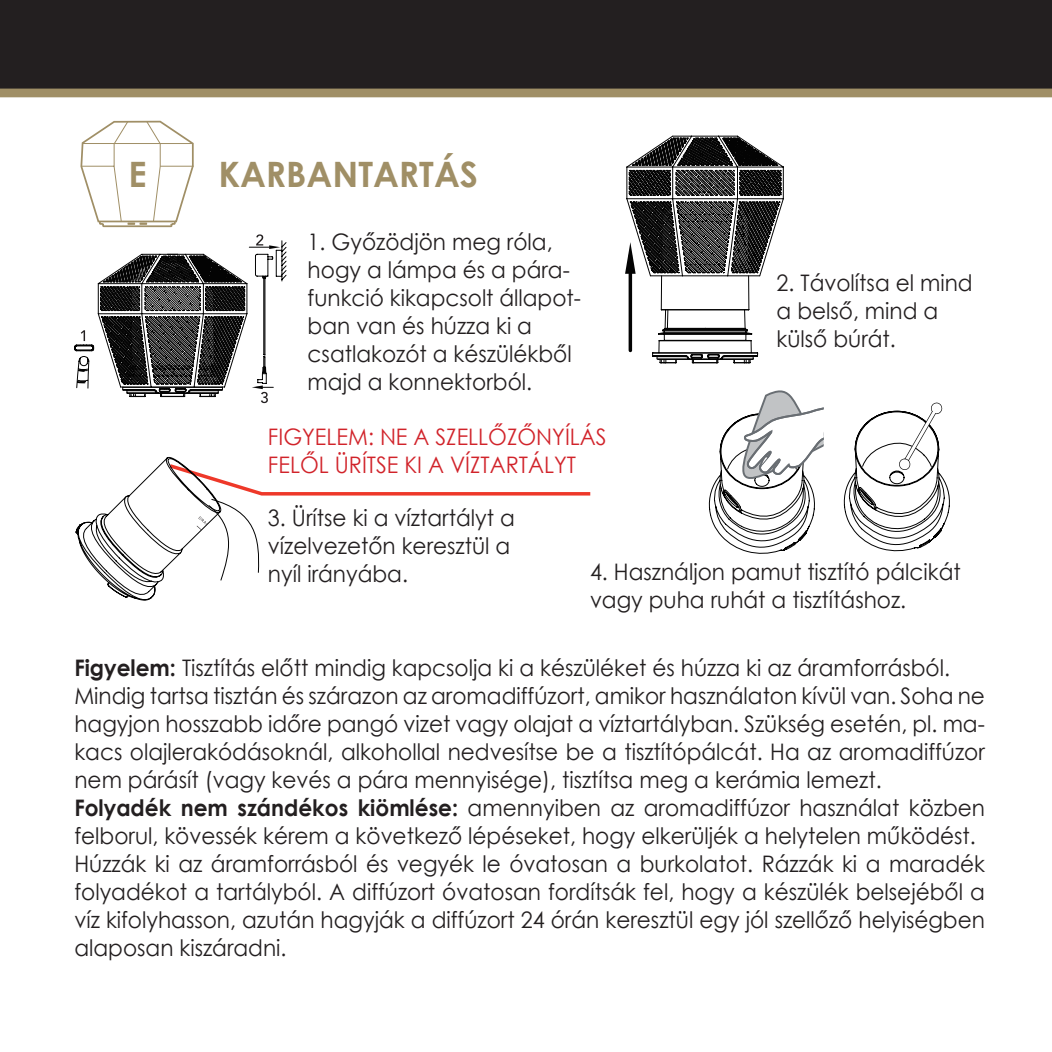
<style>
.page{position:relative;width:1052px;height:1052px;background:#fff}
.page>*{position:absolute;margin:0;border:0;box-sizing:border-box;transform-origin:0 0}
.t1{font:700 35px "Century Gothic";color:#a08f66}
.t2{font:22.75px/28px "Century Gothic";color:#231f20;scale:.95 1}
.t3{font:22.75px/28px "Century Gothic";color:#d1232a;scale:.95 1}
.s1{font-weight:700}
</style>
<div class="page">
<div style="left:0;top:0;width:1052px;height:93px;background:#231f20"></div>
<div style="left:0;top:89px;width:1052px;height:8px;background:#a08f66"></div>
<svg style="left:708px;top:390px;width:115px;height:164px"></svg>
<svg style="left:843px;top:402px;width:107px;height:149px"></svg>
<svg style="left:75px;top:457px;width:516px;height:144px"></svg>
<svg style="left:74px;top:234px;width:213px;height:169px"></svg>
<svg style="left:625px;top:135px;width:159px;height:228px"></svg>
<svg style="left:628px;top:255px;width:4px;height:95px"></svg>
<svg style="left:80px;top:120px;width:114px;height:108px"></svg>
<hr style="left:160px;top:166px;width:34px;height:1px;background:#a08f66">
<h1 class="t1" style="left:128px;top:148px;width:15px">e</h1>
<h1 class="t1" style="left:218px;top:148px;width:261px">KARBANTARTÁS</h1>
<p class="t2" style="left:308px;top:228px;width:289px">1. Győzödjön meg róla, hogy a lámpa és a pára&shy;funkció kikapcsolt állapot&shy;ban van és húzza ki a csatlakozót a készülékből majd a konnektorból.</p>
<p class="t2" style="left:776px;top:268px;width:208px">2. Távolítsa el mind a belső, mind a külső búrát.</p>
<p class="t3" style="left:268px;top:422px;width:358px">FIGYELEM: NE A SZELLŐZŐNYÍLÁS<br>FELŐL ÜRÍTSE KI A VÍZTARTÁLYT</p>
<p class="t2" style="left:268px;top:503px;width:261px">3. Ürítse ki a víztartályt a vízelvezetőn keresztül a nyíl irányába.</p>
<p class="t2" style="left:590px;top:558px;width:392px">4. Használjon pamut tisztító pálcikát vagy puha ruhát a tisztításhoz.</p>
<p class="t2" style="left:74px;top:653px;width:960px"><span class="s1">Figyelem:</span> Tisztítás előtt mindig kapcsolja ki a készü léket és húzza ki az áramforrásból.<br>Mindig tartsa tisztán és szárazon az aromadiffúzort, amikor használaton kívü l van. Soha ne hagyjon hosszabb időre pangó vizet vagy olajat a víztartályban. Szü kség esetén, pl. ma&shy;kacs olajlerakódásoknál, alkohollal nedvesítse be a tisztítópálcát. Ha az aromadiffúzor nem párásít (vagy kevés a pára mennyisége), tisztítsa meg a kerámia lemezt.<br><span class="s1">Folyadék nem szándékos kiömlése:</span> amennyiben az aromadiffúzor használat közben felborul, kövessék kérem a következő lépéseket, hogy elkerü ljék a helytelen működést.<br>Húzzák ki az áramforrásból és vegyék le óvatosan a burkolatot. Rázzák ki a maradék folyadékot a tartályból. A diffúzort óvatosan fordítsák fel, hogy a készü lék belsejéből a víz kifolyhasson, azután hagyják a diffúzort 24 órán keresztü l egy jól szellőző helyiségben alaposan kiszáradni.</p>
</div>
